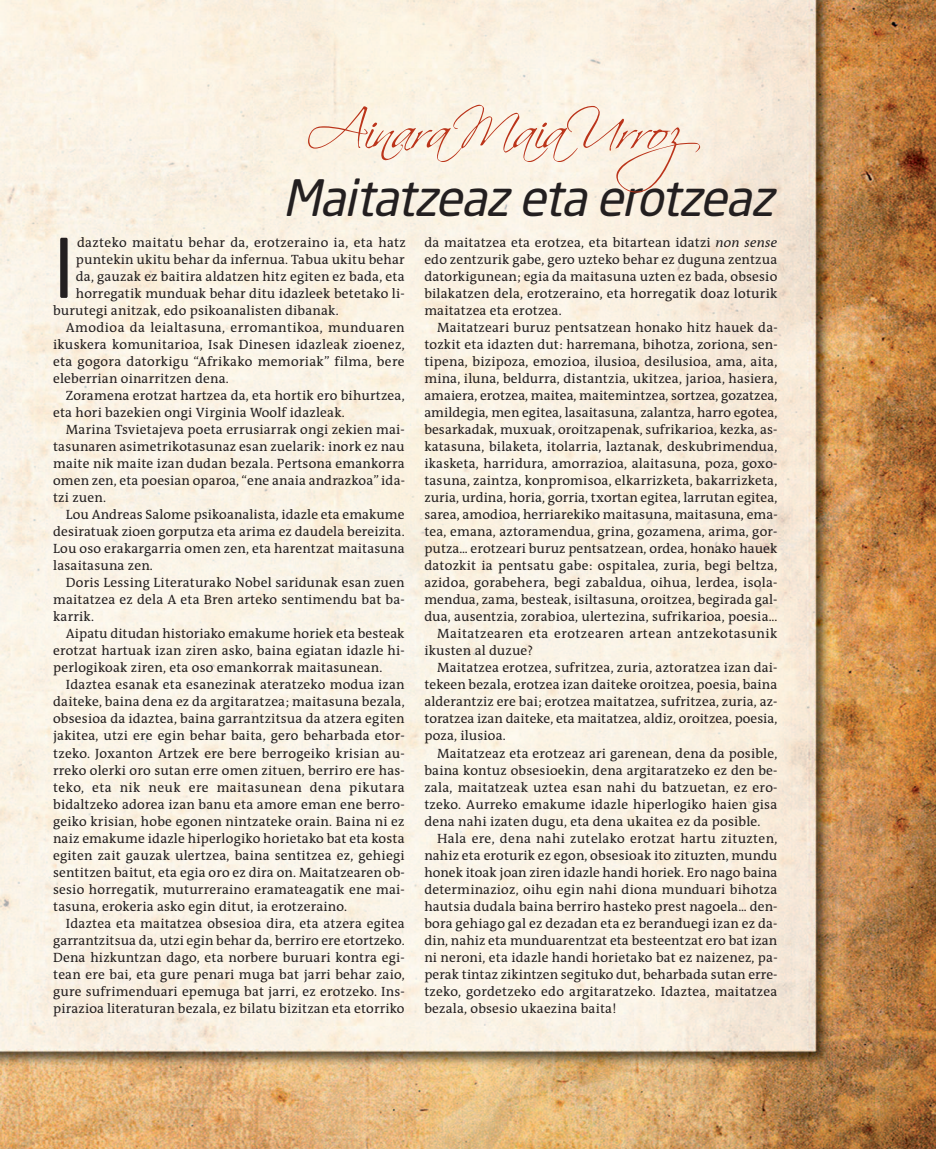
<style>
.page{position:relative;width:936px;height:1149px;background:#fff}
.page>*{position:absolute;margin:0;border:0;box-sizing:border-box;transform-origin:0 0}
.t1{font:80.85px "Neo Sans";color:#231f20}
.t2{font:54.45px "Scriptina Pro";color:#bb341a}
.t3{font:italic 49.5px "Neo Sans";color:#231f20}
.t4{font:13.5px/17px "The Antiqua B5";letter-spacing:.015em;color:#231f20;text-align:justify}
.t5{font:13.5px "The Antiqua B5";letter-spacing:.035em;color:#231f20}
.s1{font-family:"The Antiqua B5 i";font-style:italic}
</style>
<div class="page">
<img style="left:0;top:0;width:935px;height:1148px">
<h2 class="t2" style="left:306px;top:97px;width:445px">Ainara Maia Urroz</h2>
<h3 class="t3" style="left:283px;top:167px;width:505px">Maitatzeaz eta erotzeaz</h3>
<h1 class="t1" style="left:53px;top:218px;width:23px">I</h1>
<p class="t4" style="left:77px;top:234px;width:330px">dazteko maitatu behar da, erotzeraino ia, eta hatz</p>
<p class="t4" style="left:76px;top:251px;width:330px">puntekin ukitu behar da infernua. Tabua ukitu behar</p>
<p class="t4" style="left:76px;top:268px;width:330px">da, gauzak ez baitira aldatzen hitz egiten ez bada, eta</p>
<p class="t4" style="left:76px;top:285px;width:330px">horregatik munduak behar ditu idazleek betetako li-</p>
<p class="t4" style="left:53px;top:302px;width:287px">burutegi anitzak, edo psikoanalisten dibanak.</p>
<p class="t4" style="left:66px;top:319px;width:340px">Amodioa da leialtasuna, erromantikoa, munduaren</p>
<p class="t4" style="left:53px;top:336px;width:353px">ikuskera komunitarioa, Isak Dinesen idazleak zioenez,</p>
<p class="t4" style="left:53px;top:353px;width:353px">eta gogora datorkigu “Afrikako memoriak” filma, bere</p>
<p class="t4" style="left:53px;top:370px;width:177px">eleberrian oinarritzen dena.</p>
<p class="t4" style="left:66px;top:387px;width:340px">Zoramena erotzat hartzea da, eta hortik ero bihurtzea,</p>
<p class="t4" style="left:53px;top:404px;width:293px">eta hori bazekien ongi Virginia Woolf idazleak.</p>
<p class="t4" style="left:66px;top:421px;width:340px">Marina Tsvietajeva poeta errusiarrak ongi zekien mai-</p>
<p class="t4" style="left:53px;top:438px;width:353px">tasunaren asimetrikotasunaz esan zuelarik: inork ez nau</p>
<p class="t4" style="left:53px;top:455px;width:353px">maite nik maite izan dudan bezala. Pertsona emankorra</p>
<p class="t4" style="left:53px;top:472px;width:353px">omen zen, eta poesian oparoa, “ene anaia andrazkoa” ida-</p>
<p class="t4" style="left:53px;top:489px;width:54px">tzi zuen.</p>
<p class="t4" style="left:66px;top:506px;width:340px">Lou Andreas Salome psikoanalista, idazle eta emakume</p>
<p class="t4" style="left:53px;top:523px;width:353px">desiratuak zioen gorputza eta arima ez daudela bereizita.</p>
<p class="t4" style="left:53px;top:540px;width:353px">Lou oso erakargarria omen zen, eta harentzat maitasuna</p>
<p class="t4" style="left:53px;top:557px;width:101px">lasaitasuna zen.</p>
<p class="t4" style="left:66px;top:574px;width:340px">Doris Lessing Literaturako Nobel saridunak esan zuen</p>
<p class="t4" style="left:53px;top:591px;width:353px">maitatzea ez dela A eta Bren arteko sentimendu bat ba-</p>
<p class="t4" style="left:53px;top:608px;width:42px">karrik.</p>
<p class="t4" style="left:66px;top:625px;width:340px">Aipatu ditudan historiako emakume horiek eta besteak</p>
<p class="t4" style="left:53px;top:642px;width:353px">erotzat hartuak izan ziren asko, baina egiatan idazle hi-</p>
<p class="t4" style="left:53px;top:659px;width:331px">perlogikoak ziren, eta oso emankorrak maitasunean.</p>
<p class="t4" style="left:66px;top:676px;width:340px">Idaztea esanak eta esanezinak ateratzeko modua izan</p>
<p class="t4" style="left:53px;top:693px;width:353px">daiteke, baina dena ez da argitaratzea; maitasuna bezala,</p>
<p class="t4" style="left:53px;top:710px;width:353px">obsesioa da idaztea, baina garrantzitsua da atzera egiten</p>
<p class="t4" style="left:53px;top:727px;width:353px">jakitea, utzi ere egin behar baita, gero beharbada etor-</p>
<p class="t4" style="left:53px;top:744px;width:353px">tzeko. Joxanton Artzek ere bere berrogeiko krisian au-</p>
<p class="t4" style="left:53px;top:761px;width:353px">rreko olerki oro sutan erre omen zituen, berriro ere has-</p>
<p class="t5" style="left:53px;top:779px;width:353px">teko, eta nik neuk ere maitasunean dena pikutara</p>
<p class="t4" style="left:53px;top:795px;width:353px">bidaltzeko adorea izan banu eta amore eman ene berro-</p>
<p class="t4" style="left:53px;top:812px;width:353px">geiko krisian, hobe egonen nintzateke orain. Baina ni ez</p>
<p class="t4" style="left:53px;top:829px;width:353px">naiz emakume idazle hiperlogiko horietako bat eta kosta</p>
<p class="t4" style="left:53px;top:846px;width:353px">egiten zait gauzak ulertzea, baina sentitzea ez, gehiegi</p>
<p class="t4" style="left:53px;top:863px;width:353px">sentitzen baitut, eta egia oro ez dira on. Maitatzearen ob-</p>
<p class="t4" style="left:53px;top:880px;width:353px">sesio horregatik, muturreraino eramateagatik ene mai-</p>
<p class="t4" style="left:53px;top:898px;width:295px">tasuna, erokeria asko egin ditut, ia erotzeraino.</p>
<p class="t4" style="left:66px;top:915px;width:340px">Idaztea eta maitatzea obsesioa dira, eta atzera egitea</p>
<p class="t4" style="left:53px;top:932px;width:353px">garrantzitsua da, utzi egin behar da, berriro ere etortzeko.</p>
<p class="t4" style="left:53px;top:949px;width:353px">Dena hizkuntzan dago, eta norbere buruari kontra egi-</p>
<p class="t4" style="left:53px;top:966px;width:353px">tean ere bai, eta gure penari muga bat jarri behar zaio,</p>
<p class="t4" style="left:53px;top:983px;width:353px">gure sufrimenduari epemuga bat jarri, ez erotzeko. Ins-</p>
<p class="t4" style="left:53px;top:1000px;width:353px">pirazioa literaturan bezala, ez bilatu bizitzan eta etorriko</p>
<p class="t4" style="left:424px;top:234px;width:354px">da maitatzea eta erotzea, eta bitartean idatzi <span class="s1">non sense </span>edo zentzurik gabe, gero uzteko behar ez duguna zentzua datorkigunean; egia da maitasuna uzten ez bada, obsesio bilakatzen dela, erotzeraino, eta horregatik doaz loturik maitatzea eta erotzea.</p>
<p class="t4" style="left:437px;top:319px;width:342px">Maitatzeari buruz pentsatzean honako hitz hauek da-</p>
<p class="t4" style="left:424px;top:336px;width:355px">tozkit eta idazten dut: harremana, bihotza, zoriona, sen-</p>
<p class="t4" style="left:424px;top:353px;width:354px">tipena, bizipoza, emozioa, ilusioa, desilusioa, ama, aita,</p>
<p class="t4" style="left:424px;top:370px;width:354px">mina, iluna, beldurra, distantzia, ukitzea, jarioa, hasiera,</p>
<p class="t4" style="left:424px;top:387px;width:354px">amaiera, erotzea, maitea, maitemintzea, sortzea, gozatzea,</p>
<p class="t4" style="left:424px;top:404px;width:354px">amildegia, men egitea, lasaitasuna, zalantza, harro egotea,</p>
<p class="t4" style="left:424px;top:421px;width:354px">besarkadak, muxuak, oroitzapenak, sufrikarioa, kezka, as-</p>
<p class="t4" style="left:424px;top:438px;width:354px">katasuna, bilaketa, itolarria, laztanak, deskubrimendua,</p>
<p class="t4" style="left:424px;top:455px;width:354px">ikasketa, harridura, amorrazioa, alaitasuna, poza, goxo-</p>
<p class="t4" style="left:424px;top:472px;width:354px">tasuna, zaintza, konpromisoa, elkarrizketa, bakarrizketa,</p>
<p class="t4" style="left:424px;top:489px;width:354px">zuria, urdina, horia, gorria, txortan egitea, larrutan egitea,</p>
<p class="t4" style="left:424px;top:506px;width:355px">sarea, amodioa, herriarekiko maitasuna, maitasuna, ema-</p>
<p class="t4" style="left:424px;top:523px;width:354px">tea, emana, aztoramendua, grina, gozamena, arima, gor-</p>
<p class="t4" style="left:424px;top:540px;width:354px">putza... erotzeari buruz pentsatzean, ordea, honako hauek</p>
<p class="t4" style="left:424px;top:557px;width:354px">datozkit ia pentsatu gabe: ospitalea, zuria, begi beltza,</p>
<p class="t4" style="left:424px;top:574px;width:354px">azidoa, gorabehera, begi zabaldua, oihua, lerdea, isola-</p>
<p class="t4" style="left:424px;top:591px;width:354px">mendua, zama, besteak, isiltasuna, oroitzea, begirada gal-</p>
<p class="t4" style="left:424px;top:608px;width:354px">dua, ausentzia, zorabioa, ulertezina, sufrikarioa, poesia...</p>
<p class="t5" style="left:437px;top:626px;width:342px">Maitatzearen eta erotzearen artean antzekotasunik</p>
<p class="t4" style="left:424px;top:642px;width:110px">ikusten al duzue?</p>
<p class="t4" style="left:437px;top:659px;width:342px">Maitatzea erotzea, sufritzea, zuria, aztoratzea izan dai-</p>
<p class="t4" style="left:424px;top:676px;width:354px">tekeen bezala, erotzea izan daiteke oroitzea, poesia, baina</p>
<p class="t4" style="left:424px;top:693px;width:354px">alderantziz ere bai; erotzea maitatzea, sufritzea, zuria, az-</p>
<p class="t4" style="left:424px;top:710px;width:354px">toratzea izan daiteke, eta maitatzea, aldiz, oroitzea, poesia,</p>
<p class="t4" style="left:424px;top:727px;width:83px">poza, ilusioa.</p>
<p class="t4" style="left:437px;top:744px;width:342px">Maitatzeaz eta erotzeaz ari garenean, dena da posible,</p>
<p class="t4" style="left:424px;top:761px;width:354px">baina kontuz obsesioekin, dena argitaratzeko ez den be-</p>
<p class="t4" style="left:424px;top:778px;width:354px">zala, maitatzeak uztea esan nahi du batzuetan, ez ero-</p>
<p class="t4" style="left:424px;top:795px;width:354px">tzeko. Aurreko emakume idazle hiperlogiko haien gisa</p>
<p class="t4" style="left:424px;top:812px;width:337px">dena nahi izaten dugu, eta dena ukaitea ez da posible.</p>
<p class="t4" style="left:437px;top:829px;width:342px">Hala ere, dena nahi zutelako erotzat hartu zituzten,</p>
<p class="t4" style="left:424px;top:846px;width:354px">nahiz eta eroturik ez egon, obsesioak ito zituzten, mundu</p>
<p class="t4" style="left:424px;top:863px;width:354px">honek itoak joan ziren idazle handi horiek. Ero nago baina</p>
<p class="t4" style="left:424px;top:880px;width:354px">determinazioz, oihu egin nahi diona munduari bihotza</p>
<p class="t4" style="left:424px;top:898px;width:354px">hautsia dudala baina berriro hasteko prest nagoela... den-</p>
<p class="t4" style="left:424px;top:915px;width:354px">bora gehiago gal ez dezadan eta ez beranduegi izan ez da-</p>
<p class="t4" style="left:424px;top:932px;width:354px">din, nahiz eta munduarentzat eta besteentzat ero bat izan</p>
<p class="t4" style="left:424px;top:949px;width:355px">ni neroni, eta idazle handi horietako bat ez naizenez, pa-</p>
<p class="t4" style="left:424px;top:966px;width:354px">perak tintaz zikintzen segituko dut, beharbada sutan erre-</p>
<p class="t4" style="left:424px;top:983px;width:354px">tzeko, gordetzeko edo argitaratzeko. Idaztea, maitatzea</p>
<p class="t4" style="left:424px;top:1000px;width:193px">bezala, obsesio ukaezina baita!</p>
</div>
